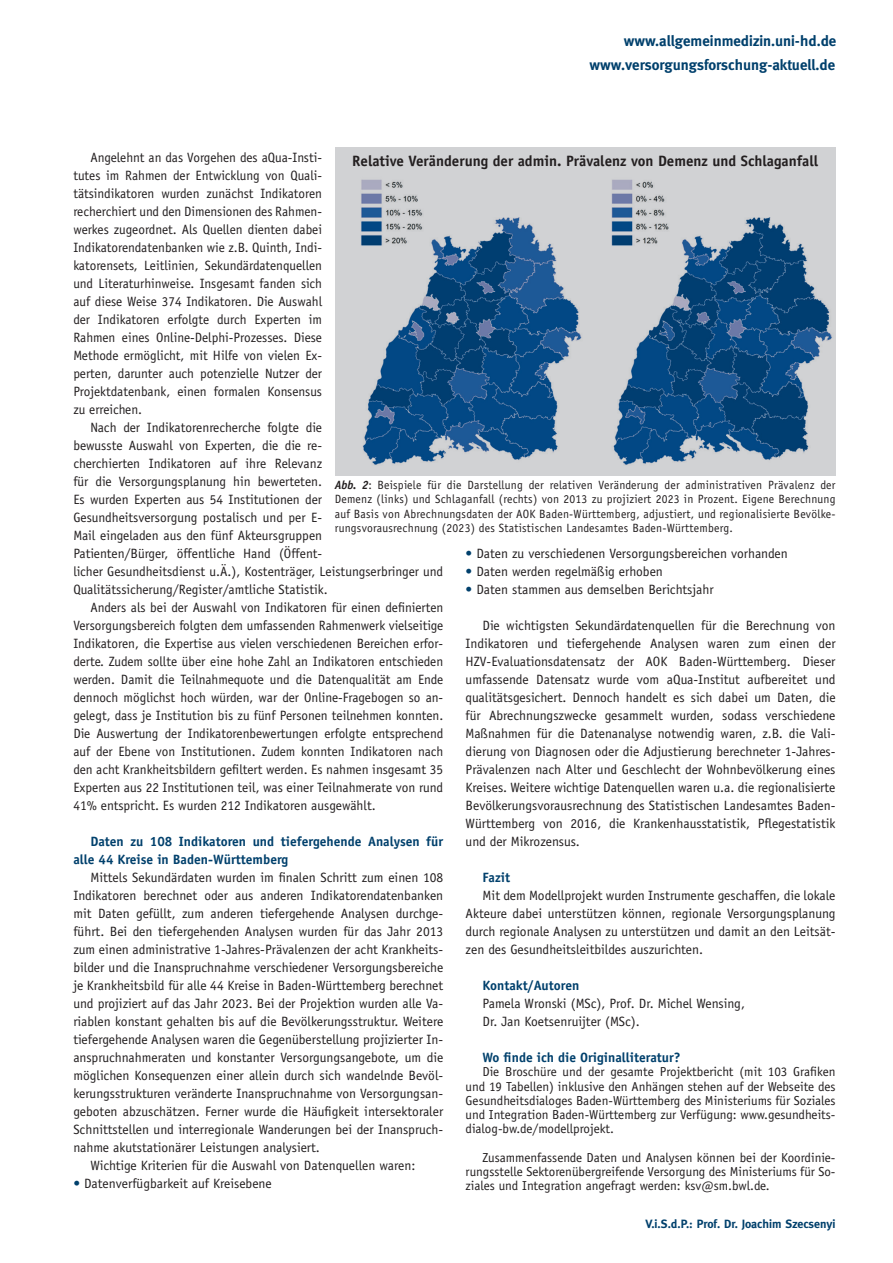
<style>
.page{position:relative;width:893px;height:1263px;background:#fff}
.page>*{position:absolute;margin:0;border:0;box-sizing:border-box;transform-origin:0 0}
.t1{font:700 15px/23.9px "Meta";color:#00406c;text-align:right}
.t2{font:700 15px "Officina Sans";color:#231f20}
.t3{font:13.5px/18px "Officina Sans";color:#231f20;text-align:justify}
.t4{font:700 13.5px/18px "Officina Sans";color:#00406c}
.t5{font:13.05px/14.2px "Officina Sans";color:#231f20;text-align:justify}
.t6{font:12px/14.4px "Officina Sans";letter-spacing:.02em;color:#231f20;text-align:justify}
.t7{font:700 12px "Meta";color:#00406c}
.s1{color:#00406c}
.s2{font-weight:700;font-style:italic}
</style>
<div class="page">
<div style="left:335px;top:148px;width:501px;height:328px;background:#d1d2d4"></div>
<img style="left:361px;top:179px;width:471px;height:286px">
<p class="t1" style="left:589px;top:29px;width:248px">www.allgemeinmedizin.uni-hd.de www.versorgungsforschung-aktuell.de</p>
<p class="t3" style="left:73px;top:148px;width:250px;text-indent:17px">Angelehnt an das Vorgehen des aQua-Insti&shy;tutes im Rahmen der Entwicklung von Quali&shy;tätsindikatoren wurden zunächst Indikatoren recherchiert und den Dimensionen des Rahmen&shy;werkes zugeordnet. Als Quellen dienten dabei Indikatorendatenbanken wie z.B. Quinth, Indi&shy;katorensets, Leitlinien, Sekundärdatenquellen und Literaturhinweise. Insgesamt fanden sich auf diese Weise 374 Indikatoren. Die Auswahl der Indikatoren erfolgte durch Experten im Rahmen eines Online-Delphi-Prozesses. Diese Methode ermöglicht, mit Hilfe von vielen Ex&shy;perten, darunter auch potenzielle Nutzer der Projektdatenbank, einen formalen Konsensus zu erreichen.</p>
<p class="t3" style="left:73px;top:418px;width:371px;text-align:left;text-indent:17px">Nach der Indikatorenrecherche folgte die<br>bewusste Auswahl von Experten, die die re-<br>cherchierten Indikatoren auf ihre Relevanz<br>für die Versorgungsplanung hin bewerteten.<br>Es wurden Experten aus 54 Institutionen der Gesundheitsversorgung postalisch und per E-<br>Mail eingeladen aus den fünf Akteursgruppen<br>Patienten/Bürger, öffentliche Hand (Öffent-<br>licher Gesundheitsdienst u.Ä.), Kostenträger, Leistungserbringer und Qualitätssicherung/Register/amtliche Statistik.</p>
<p class="t3" style="left:73px;top:598px;width:371px;text-indent:17px">Anders als bei der Auswahl von Indikatoren für einen definierten Versorgungsbereich folgten dem umfassenden Rahmenwerk vielseitige Indikatoren, die Expertise aus vielen verschiedenen Bereichen erfor&shy;derte. Zudem sollte über eine hohe Zahl an Indikatoren entschieden werden. Damit die Teilnahmequote und die Datenqualität am Ende dennoch möglichst hoch würden, war der Online-Fragebogen so an&shy;gelegt, dass je Institution bis zu fünf Personen teilnehmen konnten.<br>Die Auswertung der Indikatorenbewertungen erfolgte entsprechend auf der Ebene von Institutionen. Zudem konnten Indikatoren nach den acht Krankheitsbildern gefiltert werden. Es nahmen insgesamt 35<br>Experten aus 22 Institutionen teil, was einer Teilnahmerate von rund 41% entspricht. Es wurden 212 Indikatoren ausgewählt.</p>
<p class="t4" style="left:73px;top:832px;width:371px;text-indent:17px">Daten zu 108 Indikatoren und tiefergehende Analysen für alle 44 Kreise in Baden-Württemberg</p>
<p class="t3" style="left:90px;top:868px;width:354px">Mittels Sekundärdaten wurden im finalen Schritt zum einen 108</p>
<p class="t3" style="left:73px;top:886px;width:371px">Indikatoren berechnet oder aus anderen Indikatorendatenbanken</p>
<p class="t3" style="left:73px;top:904px;width:371px">mit Daten gefüllt, zum anderen tiefergehende Analysen durchge-</p>
<p class="t3" style="left:73px;top:922px;width:371px">führt. Bei den tiefergehenden Analysen wurden für das Jahr 2013</p>
<p class="t3" style="left:73px;top:940px;width:371px">zum einen administrative 1-Jahres-Prävalenzen der acht Krankheits-</p>
<p class="t3" style="left:73px;top:958px;width:371px">bilder und die Inanspruchnahme verschiedener Versorgungsbereiche</p>
<p class="t3" style="left:73px;top:976px;width:371px">je Krankheitsbild für alle 44 Kreise in Baden-Württemberg berechnet</p>
<p class="t3" style="left:73px;top:994px;width:371px">und projiziert auf das Jahr 2023. Bei der Projektion wurden alle Va-</p>
<p class="t3" style="left:73px;top:1012px;width:371px">riablen konstant gehalten bis auf die Bevölkerungsstruktur. Weitere</p>
<p class="t3" style="left:73px;top:1030px;width:371px">tiefergehende Analysen waren die Gegenüberstellung projizierter In-</p>
<p class="t3" style="left:73px;top:1048px;width:371px">anspruchnahmeraten und konstanter Versorgungsangebote, um die</p>
<p class="t3" style="left:73px;top:1066px;width:371px">möglichen Konsequenzen einer allein durch sich wandelnde Bevöl-</p>
<p class="t3" style="left:73px;top:1084px;width:371px">kerungsstrukturen veränderte Inanspruchnahme von Versorgungsan-</p>
<p class="t3" style="left:73px;top:1102px;width:371px">geboten abzuschätzen. Ferner wurde die Häufigkeit intersektoraler</p>
<p class="t3" style="left:73px;top:1120px;width:371px">Schnittstellen und interregionale Wanderungen bei der Inanspruch-</p>
<p class="t3" style="left:73px;top:1138px;width:248px">nahme akutstationärer Leistungen analysiert.</p>
<p class="t3" style="left:90px;top:1156px;width:327px">Wichtige Kriterien für die Auswahl von Datenquellen waren:</p>
<p class="t3" style="left:73px;top:1174px;width:200px"><span class="s1">•</span> Datenverfügbarkeit auf Kreisebene</p>
<p class="t2" style="left:352px;top:151px;width:468px">Relative Veränderung der admin. Prävalenz von Demenz und Schlaganfall</p>
<p class="t6" style="left:335px;top:478px;width:502px"><span class="s2">Abb. 2</span>: Beispiele für die Darstellung der relativen Veränderung der administrativen Prävalenz der Demenz (links) und Schlaganfall (rechts) von 2013 zu projiziert 2023 in Prozent. Eigene Berechnung auf Basis von Abrechnungsdaten der AOK Baden-Württemberg, adjustiert, und regionalisierte Bevölke&shy;rungsvorausrechnung (2023) des Statistischen Landesamtes Baden-Württemberg.</p>
<p class="t3" style="left:466px;top:544px;width:324px"><span class="s1">•</span> Daten zu verschiedenen Versorgungsbereichen vorhanden</p>
<p class="t3" style="left:466px;top:562px;width:199px"><span class="s1">•</span> Daten werden regelmäßig erhoben</p>
<p class="t3" style="left:466px;top:580px;width:250px"><span class="s1">•</span> Daten stammen aus demselben Berichtsjahr</p>
<p class="t3" style="left:466px;top:616px;width:371px;text-indent:17px">Die wichtigsten Sekundärdatenquellen für die Berechnung von Indikatoren und tiefergehende Analysen waren zum einen der HZV-Evaluationsdatensatz der AOK Baden-Württemberg. Dieser umfassende Datensatz wurde vom aQua-Institut aufbereitet und qualitätsgesichert. Dennoch handelt es sich dabei um Daten, die für Abrechnungszwecke gesammelt wurden, sodass verschiedene Maßnahmen für die Datenanalyse notwendig waren, z.B. die Vali&shy;dierung von Diagnosen oder die Adjustierung berechneter 1-Jahres-Prävalenzen nach Alter und Geschlecht der Wohnbevölkerung eines Kreises. Weitere wichtige Datenquellen waren u.a. die regionalisierte Bevölkerungsvorausrechnung des Statistischen Landesamtes Baden-Württemberg von 2016, die Krankenhausstatistik, Pflegestatistik und der Mikrozensus.</p>
<p class="t4" style="left:483px;top:868px;width:29px">Fazit</p>
<p class="t3" style="left:466px;top:886px;width:371px;text-indent:17px">Mit dem Modellprojekt wurden Instrumente geschaffen, die lokale Akteure dabei unterstützen können, regionale Versorgungsplanung durch regionale Analysen zu unterstützen und damit an den Leitsät&shy;zen des Gesundheitsleitbildes auszurichten.</p>
<p class="t4" style="left:483px;top:976px;width:98px">Kontakt/Autoren</p>
<p class="t3" style="left:483px;top:994px;width:264px">Pamela Wronski (MSc), Prof. Dr. Michel Wensing,<br>Dr. Jan Koetsenruijter (MSc).</p>
<p class="t4" style="left:483px;top:1048px;width:200px">Wo finde ich die Originalliteratur?</p>
<p class="t5" style="left:466px;top:1065px;width:371px;text-indent:17px">Die Broschüre und der gesamte Projektbericht (mit 103 Grafiken und 19 Tabellen) inklusive den Anhängen stehen auf der Webseite des Gesundheitsdialoges Baden-Württemberg des Ministeriums für Soziales und Integration Baden-Württemberg zur Verfügung: www.gesundheits&shy;dialog-bw.de/modellprojekt.</p>
<p class="t5" style="left:466px;top:1150px;width:371px;text-indent:17px">Zusammenfassende Daten und Analysen können bei der Koordinie&shy;rungsstelle Sektorenübergreifende Versorgung des Ministeriums für So&shy;ziales und Integration angefragt werden: ksv@sm.bwl.de.</p>
<p class="t7" style="left:645px;top:1217px;width:192px">V.i.S.d.P.: Prof. Dr. Joachim Szecsenyi</p>
</div>
